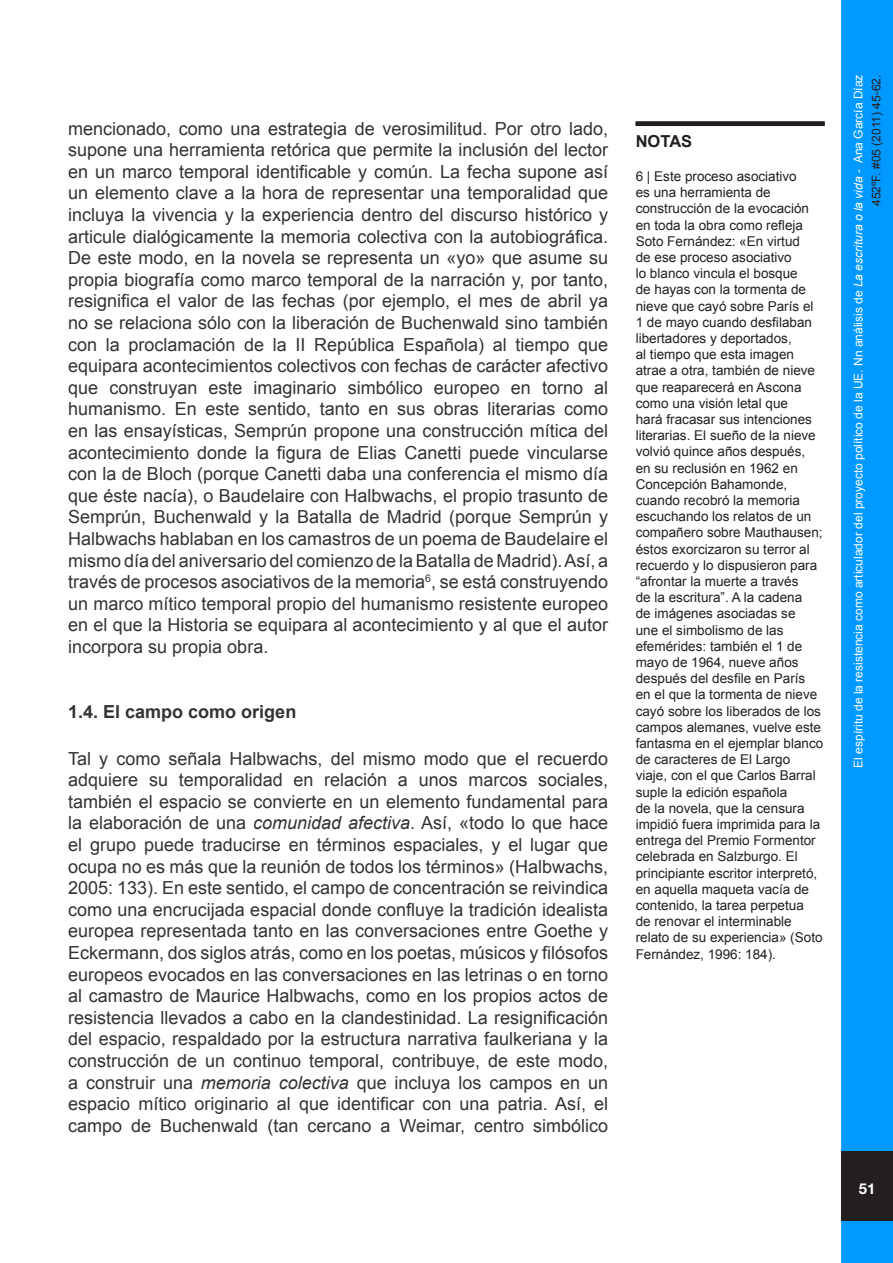
<style>
.page{position:relative;width:893px;height:1263px;background:#fff}
.page>*{position:absolute;margin:0;border:0;box-sizing:border-box;transform-origin:0 0}
.t1{font:18px/21.6px "Arial";color:#333;text-align:justify}
.t2{font:700 18px "Arial";color:#333}
.Estilo_de_párrafo_1{font:700 16.5px "Arial";color:#231f20}
.t3{font:700 15px "Helvetica Neue";color:#fff}
.Estilo_de_párrafo_1-2{font:13.5px/16.2px "Arial";color:#231f20}
.t4{font:12px/18px "Arial";color:#fff;text-align:right}
.s1{font-style:italic}
.s2{color:#231f20}
</style>
<div class="page">
<div style="left:843px;top:2px;width:48px;height:1259px;background:#09f"></div>
<div style="left:841px;top:0;width:52px;height:1263px;border:3px solid #09f"></div>
<div style="left:841px;top:1151px;width:52px;height:70px;background:#231f20"></div>
<div style="left:636px;top:121px;width:189px;height:5px;background:#231f20"></div>
<p class="t1" style="left:68px;top:118px;width:541px">mencionado, como una estrategia de verosimilitud. Por otro lado, supone una herramienta retórica que permite la inclusión del lector en un marco temporal identificable y común. La fecha supone así un elemento clave a la hora de representar una temporalidad que incluya la vivencia y la experiencia dentro del discurso histórico y articule dialógicamente la memoria colectiva con la autobiográfica.<br>De este modo, en la novela se representa un «yo» que asume su propia biografía como marco temporal de la narración y, por tanto, resignifica el valor de las fechas (por ejemplo, el mes de abril ya no se relaciona sólo con la liberación de Buchenwald sino también con la proclamación de la II República Española) al tiempo que equipara acontecimientos colectivos con fechas de carácter afectivo que construyan este imaginario simbólico europeo en torno al humanismo. En este sentido, tanto en sus obras literarias como en las ensayísticas, Semprún propone una construcción mítica del acontecimiento donde la figura de Elias Canetti puede vincularse con la de Bloch (porque Canetti daba una conferencia el mismo día que éste nacía), o Baudelaire con Halbwachs, el propio trasunto de Semprún, Buchenwald y la Batalla de Madrid (porque Semprún y Halbwachs hablaban en los camastros de un poema de Baudelaire el mismo día del aniversario del comienzo de la Batalla de Madrid). Así, a través de procesos asociativos de la memoria<sup>6</sup>, se está construyendo un marco mítico temporal propio del humanismo resistente europeo en el que la Historia se equipara al acontecimiento y al que el autor incorpora su propia obra.</p>
<p class="t2" style="left:68px;top:699px;width:230px">1.4. El campo como origen</p>
<p class="t1" style="left:68px;top:748px;width:541px">Tal y como señala Halbwachs, del mismo modo que el recuerdo adquiere su temporalidad en relación a unos marcos sociales, también el espacio se convierte en un elemento fundamental para la elaboración de una <span class="s1">comunidad afectiva</span>. Así, «todo lo que hace el grupo puede traducirse en términos espaciales, y el lugar que ocupa no es más que la reunión de todos los términos» (Halbwachs, 2005: 133). En este sentido, el campo de concentración se reivindica como una encrucijada espacial donde confluye la tradición idealista europea representada tanto en las conversaciones entre Goethe y Eckermann, dos siglos atrás, como en los poetas, músicos y filósofos europeos evocados en las conversaciones en las letrinas o en torno al camastro de Maurice Halbwachs, como en los propios actos de resistencia llevados a cabo en la clandestinidad. La resignificación del espacio, respaldado por la estructura narrativa faulkeriana y la construcción de un continuo temporal, contribuye, de este modo, a construir una <span class="s1">memoria colectiva</span> que incluya los campos en un espacio mítico originario al que identificar con una patria. Así, el campo de Buchenwald (tan cercano a Weimar, centro simbólico</p>
<p class="Estilo_de_párrafo_1" style="left:636px;top:130px;width:58px">NOTAS</p>
<p class="Estilo_de_párrafo_1-2" style="left:636px;top:168px;width:189px">6 | Este proceso asociativo<br>es una herramienta de construcción de la evocación en toda la obra como refleja<br>Soto Fernández: «En virtud<br>de ese proceso asociativo<br>lo blanco vincula el bosque<br>de hayas con la tormenta de nieve que cayó sobre París el<br>1 de mayo cuando desfilaban libertadores y deportados,<br>al tiempo que esta imagen atrae a otra, también de nieve que reaparecerá en Ascona como una visión letal que<br>hará fracasar sus intenciones literarias. El sueño de la nieve volvió quince años después, en su reclusión en 1962 en<br>Concepción Bahamonde, cuando recobró la memoria escuchando los relatos de un compañero sobre Mauthausen; éstos exorcizaron su terror al recuerdo y lo dispusieron para “afrontar la muerte a través<br>de la escritura”. A la cadena<br>de imágenes asociadas se<br>une el simbolismo de las efemérides: también el 1 de mayo de 1964, nueve años después del desfile en París en el que la tormenta de nieve cayó sobre los liberados de los campos alemanes, vuelve este fantasma en el ejemplar blanco de caracteres de El Largo viaje, con el que Carlos Barral suple la edición española<br>de la novela, que la censura impidió fuera imprimida para la entrega del Premio Formentor celebrada en Salzburgo. El principiante escritor interpretó, en aquella maqueta vacía de contenido, la tarea perpetua<br>de renovar el interminable relato de su experiencia» (Soto<br>Fernández, 1996: 184).</p>
<p class="t4" style="left:849px;top:768px;width:695px;rotate:-90deg">El espíritu de la resistencia como articulador del proyecto político de la UE. Nn análisis de <span class="s1">La escritura o la vida</span> - Ana García Díaz<br><span class="s2">452ºF. #05 (2011) 45-62.</span></p>
<p class="t3" style="left:859px;top:1179px;width:18px">51</p>
</div>
